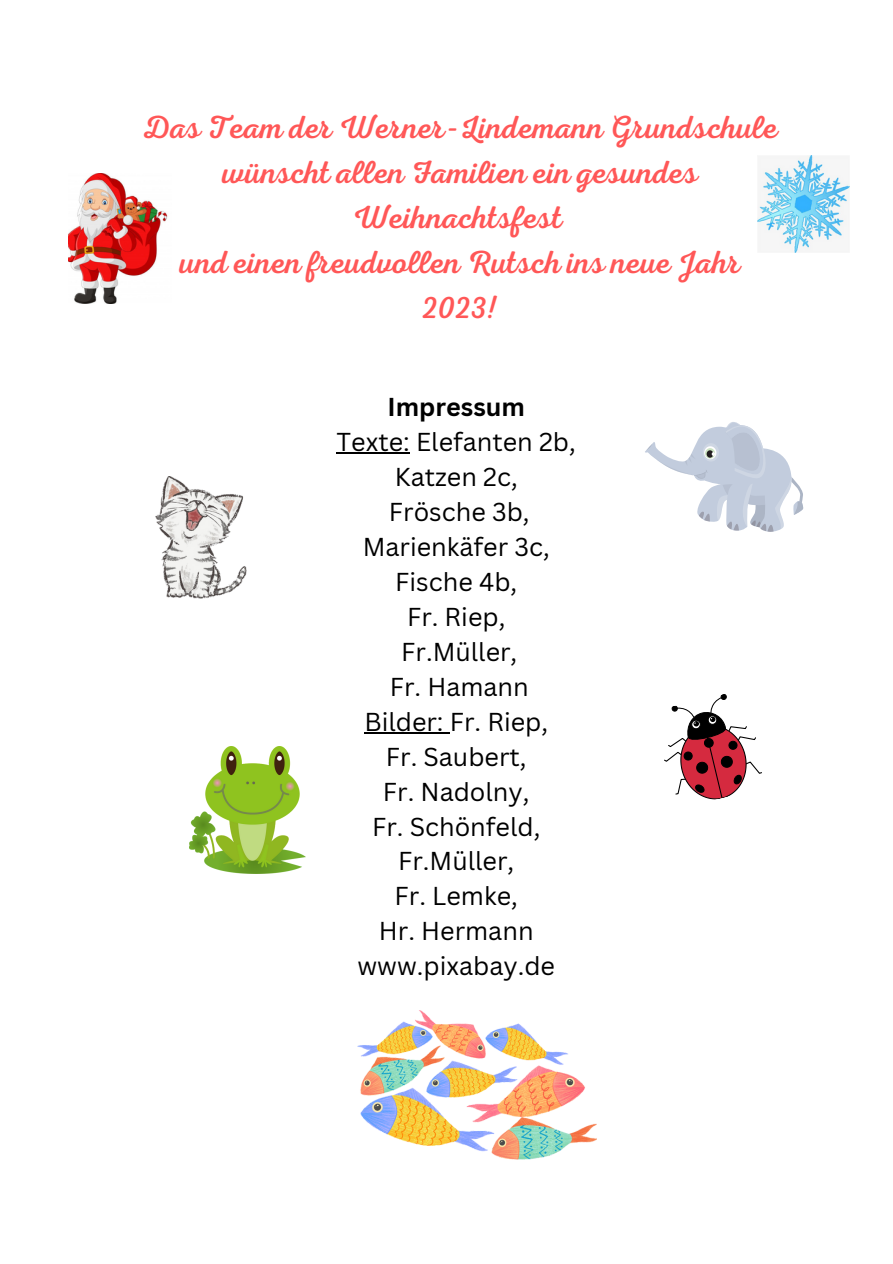
<style>
.page{position:relative;width:893px;height:1264px;background:#fff}
.page>*{position:absolute;margin:0;border:0;box-sizing:border-box;transform-origin:0 0}
.t1{font:32.25px/45px "RTL Adam Script Regular";color:#ff5757;text-align:center}
.t2{font:25.2px/35px "Canva Sans";color:#000;text-align:center}
.t3{font:700 25.2px "Canva Sans";color:#000}
</style>
<div class="page">
<img style="left:68px;top:174px;width:100px;height:129px">
<img style="left:757px;top:156px;width:92px;height:96px">
<svg style="left:664px;top:694px;width:98px;height:106px"></svg>
<img style="left:156px;top:477px;width:91px;height:121px">
<svg style="left:645px;top:422px;width:158px;height:110px"></svg>
<img style="left:189px;top:746px;width:116px;height:127px">
<img style="left:358px;top:1010px;width:238px;height:149px">
<hr style="left:336px;top:452px;width:74px;height:2px;background:#000">
<hr style="left:364px;top:732px;width:86px;height:2px;background:#000">
<p class="t1" style="left:142px;top:106px;width:637px">Das Team der Werner-Lindemann Grundschule wünscht allen Familien ein gesundes<br>Weihnachtsfest<br>und einen freudvollen Rutsch ins neue Jahr<br>2023!</p>
<p class="t3" style="left:387px;top:389px;width:139px">Impressum</p>
<p class="t2" style="left:336px;top:423px;width:241px">Texte: Elefanten 2b,<br>Katzen 2c,<br>Frösche 3b,<br>Marienkäfer 3c,<br>Fische 4b,<br>Fr. Riep,<br>Fr.Müller,<br>Fr. Hamann<br>Bilder: Fr. Riep,<br>Fr. Saubert,<br>Fr. Nadolny,<br>Fr. Schönfeld,<br>Fr.Müller,<br>Fr. Lemke,<br>Hr. Hermann www.pixabay.de</p>
</div>
